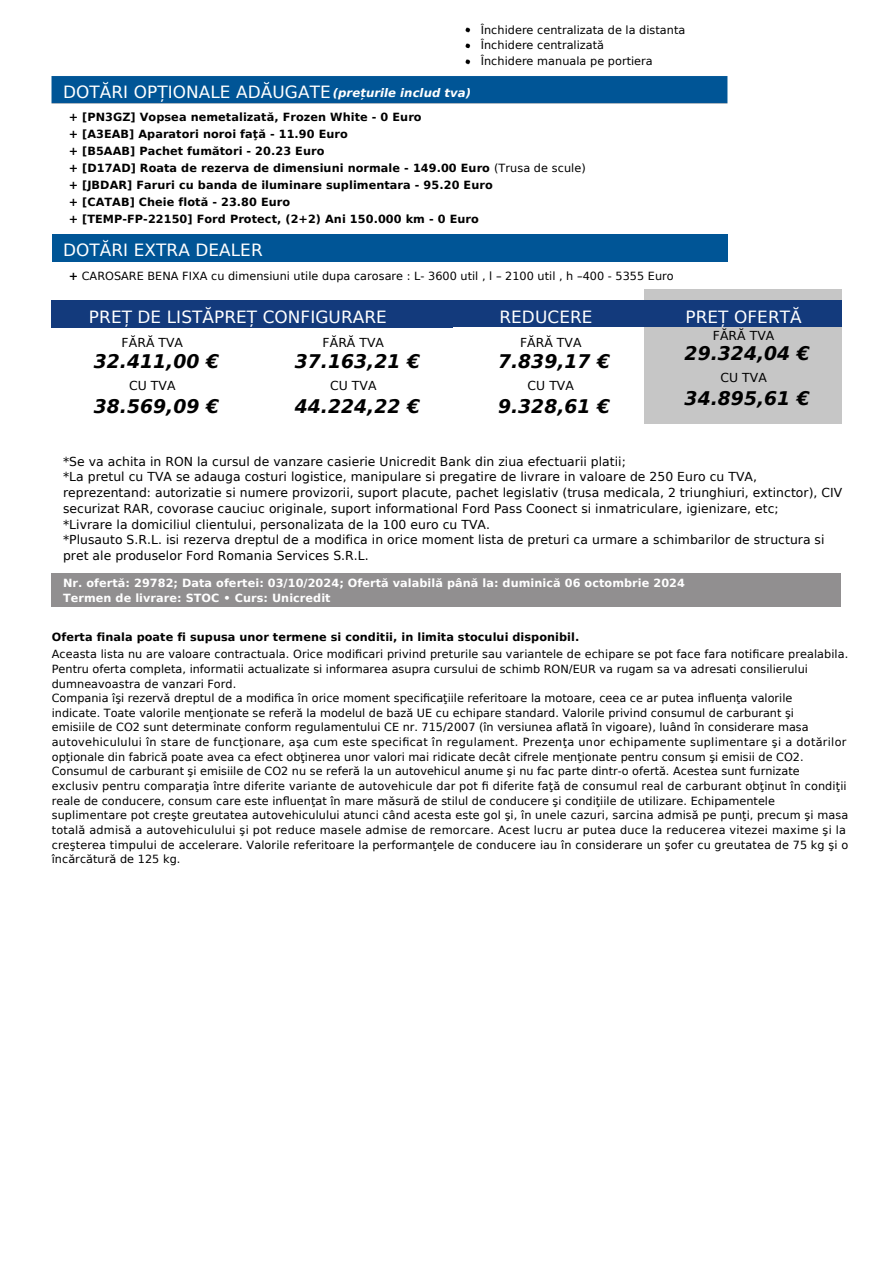
<style>
.page{position:relative;width:894px;height:1264px;background:#fff}
.page>*{position:absolute;margin:0;border:0;box-sizing:border-box;transform-origin:0 0}
.t1{font:italic 700 18.75px "DejaVu Sans";color:#000}
.t2{font:16.8px "DejaVu Sans";letter-spacing:.005em;color:#fff}
.t3{font:12.3px/15.8px "DejaVu Sans";letter-spacing:.005em;color:#000}
.t4{font:italic 700 11.7px "DejaVu Sans";color:#fff}
.t5{font:11.25px/15.8px "DejaVu Sans";letter-spacing:.005em;color:#000}
.t6{font:700 11.25px/16.8px "DejaVu Sans";letter-spacing:.005em;color:#000}
.t7{font:700 11.25px/14.7px "DejaVu Sans";letter-spacing:.005em;color:#fff}
.t8{font:11.25px "DejaVu Sans";letter-spacing:.025em;color:#000}
.s1{font-weight:400}
.s2{font-weight:700}
</style>
<div class="page">
<div style="left:52px;top:573px;width:788px;height:33px;background:#918f90"></div>
<div style="left:52px;top:234px;width:675px;height:27px;background:#005596"></div>
<img style="left:51px;top:27px;width:677px;height:77px">
<div style="left:52px;top:300px;width:198px;height:27px;background:#133a7c"></div>
<div style="left:250px;top:300px;width:197px;height:27px;background:#133a7c"></div>
<div style="left:447px;top:300px;width:196px;height:27px;background:#133a7c"></div>
<div style="left:643px;top:289px;width:197px;height:11px;background:#c6c6c6"></div>
<div style="left:643px;top:300px;width:197px;height:27px;background:#133a7c"></div>
<div style="left:643px;top:327px;width:197px;height:96px;background:#c6c6c6"></div>
<p class="t2" style="left:63px;top:82px;width:269px">DOTĂRI OPȚIONALE ADĂUGATE</p>
<p class="t4" style="left:333px;top:86px;width:140px">(prețurile includ tva)</p>
<h3 class="t5" style="left:480px;top:22px;width:206px">Închidere centralizata de la distanta<br>Închidere centralizată<br>Închidere manuala pe portiera</h3>
<p class="t6" style="left:69px;top:109px;width:518px">+ [PN3GZ] Vopsea nemetalizată, Frozen White - 0 Euro<br>+ [A3EAB] Aparatori noroi faţă - 11.90 Euro<br>+ [B5AAB] Pachet fumători - 20.23 Euro<br>+ [D17AD] Roata de rezerva de dimensiuni normale - 149.00 Euro <span class="s1">(Trusa de scule) </span>+ [JBDAR] Faruri cu banda de iluminare suplimentara - 95.20 Euro<br>+ [CATAB] Cheie flotă - 23.80 Euro<br>+ [TEMP-FP-22150] Ford Protect, (2+2) Ani 150.000 km - 0 Euro</p>
<p class="t2" style="left:63px;top:240px;width:201px">DOTĂRI EXTRA DEALER</p>
<h2 class="t5" style="left:69px;top:268px;width:606px"><span class="s2">+</span> CAROSARE BENA FIXA cu dimensiuni utile dupa carosare : L- 3600 util , l – 2100 util , h –400 - 5355 Euro</h2>
<p class="t2" style="left:89px;top:307px;width:299px">PREȚ DE LISTĂPREȚ CONFIGURARE</p>
<p class="t2" style="left:499px;top:307px;width:95px">REDUCERE</p>
<p class="t2" style="left:685px;top:307px;width:118px">PREȚ OFERTĂ</p>
<p class="t3" style="left:712px;top:327px;width:63px">FĂRĂ TVA</p>
<p class="t1" style="left:684px;top:342px;width:127px">29.324,04 €</p>
<p class="t3" style="left:720px;top:370px;width:48px">CU TVA</p>
<p class="t1" style="left:684px;top:387px;width:127px">34.895,61 €</p>
<p class="t3" style="left:122px;top:335px;width:63px">FĂRĂ TVA</p>
<p class="t1" style="left:94px;top:350px;width:127px">32.411,00 €</p>
<p class="t3" style="left:129px;top:378px;width:48px">CU TVA</p>
<p class="t1" style="left:94px;top:395px;width:127px">38.569,09 €</p>
<p class="t3" style="left:322px;top:335px;width:63px">FĂRĂ TVA</p>
<p class="t1" style="left:295px;top:350px;width:127px">37.163,21 €</p>
<p class="t3" style="left:330px;top:378px;width:48px">CU TVA</p>
<p class="t1" style="left:295px;top:395px;width:127px">44.224,22 €</p>
<p class="t3" style="left:520px;top:335px;width:63px">FĂRĂ TVA</p>
<p class="t1" style="left:498px;top:350px;width:114px">7.839,17 €</p>
<p class="t3" style="left:527px;top:378px;width:48px">CU TVA</p>
<p class="t1" style="left:498px;top:395px;width:114px">9.328,61 €</p>
<p class="t3" style="left:63px;top:453px;width:780px">*Se va achita in RON la cursul de vanzare casierie Unicredit Bank din ziua efectuarii platii;<br>*La pretul cu TVA se adauga costuri logistice, manipulare si pregatire de livrare in valoare de 250 Euro cu TVA, reprezentand: autorizatie si numere provizorii, suport placute, pachet legislativ (trusa medicala, 2 triunghiuri, extinctor), CIV securizat RAR, covorase cauciuc originale, suport informational Ford Pass Coonect si inmatriculare, igienizare, etc;<br>*Livrare la domiciliul clientului, personalizata de la 100 euro cu TVA.<br>*Plusauto S.R.L. isi rezerva dreptul de a modifica in orice moment lista de preturi ca urmare a schimbarilor de structura si pret ale produselor Ford Romania Services S.R.L.</p>
<p class="t7" style="left:63px;top:576px;width:623px">Nr. ofertă: 29782; Data ofertei: 03/10/2024; Ofertă valabilă până la: duminică 06 octombrie 2024<br>Termen de livrare: STOC • Curs: Unicredit</p>
<h2 class="t6" style="left:52px;top:629px;width:529px">Oferta finala poate fi supusa unor termene si conditii, in limita stocului disponibil.</h2>
<p class="t5" style="left:52px;top:646px;width:797px">Aceasta lista nu are valoare contractuala. Orice modificari privind preturile sau variantele de echipare se pot face fara notificare prealabila.</p>
<h2 class="t5" style="left:52px;top:661px;width:757px">Pentru oferta completa, informatii actualizate si informarea asupra cursului de schimb RON/EUR va rugam sa va adresati consilierului</h2>
<h1 class="t5" style="left:52px;top:675px;width:186px">dumneavoastra de vanzari Ford.</h1>
<h1 class="t5" style="left:52px;top:690px;width:742px">Compania îşi rezervă dreptul de a modifica în orice moment specificaţiile referitoare la motoare, ceea ce ar putea influenţa valorile</h1>
<h2 class="t5" style="left:52px;top:705px;width:743px">indicate. Toate valorile menţionate se referă la modelul de bază UE cu echipare standard. Valorile privind consumul de carburant şi</h2>
<h1 class="t5" style="left:52px;top:719px;width:758px">emisiile de CO2 sunt determinate conform regulamentului CE nr. 715/2007 (în versiunea aflată în vigoare), luând în considerare masa</h1>
<h2 class="t8" style="left:52px;top:735px;width:796px">autovehiculului în stare de funcţionare, aşa cum este specificat în regulament. Prezenţa unor echipamente suplimentare şi a dotărilor</h2>
<p class="t5" style="left:52px;top:749px;width:753px">opţionale din fabrică poate avea ca efect obţinerea unor valori mai ridicate decât cifrele menţionate pentru consum şi emisii de CO2.</p>
<h3 class="t5" style="left:52px;top:763px;width:749px">Consumul de carburant şi emisiile de CO2 nu se referă la un autovehicul anume şi nu fac parte dintr-o ofertă. Acestea sunt furnizate</h3>
<p class="t5" style="left:52px;top:778px;width:796px">exclusiv pentru comparaţia între diferite variante de autovehicule dar pot fi diferite faţă de consumul real de carburant obţinut în condiţii</p>
<p class="t5" style="left:52px;top:792px;width:724px">reale de conducere, consum care este influenţat în mare măsură de stilul de conducere şi condiţiile de utilizare. Echipamentele</p>
<p class="t5" style="left:52px;top:807px;width:797px">suplimentare pot creşte greutatea autovehiculului atunci când acesta este gol şi, în unele cazuri, sarcina admisă pe punţi, precum şi masa</p>
<p class="t5" style="left:52px;top:822px;width:795px">totală admisă a autovehiculului şi pot reduce masele admise de remorcare. Acest lucru ar putea duce la reducerea vitezei maxime şi la</p>
<p class="t5" style="left:52px;top:836px;width:797px">creşterea timpului de accelerare. Valorile referitoare la performanţele de conducere iau în considerare un şofer cu greutatea de 75 kg şi o</p>
<p class="t5" style="left:52px;top:851px;width:130px">încărcătură de 125 kg.</p>
</div>
